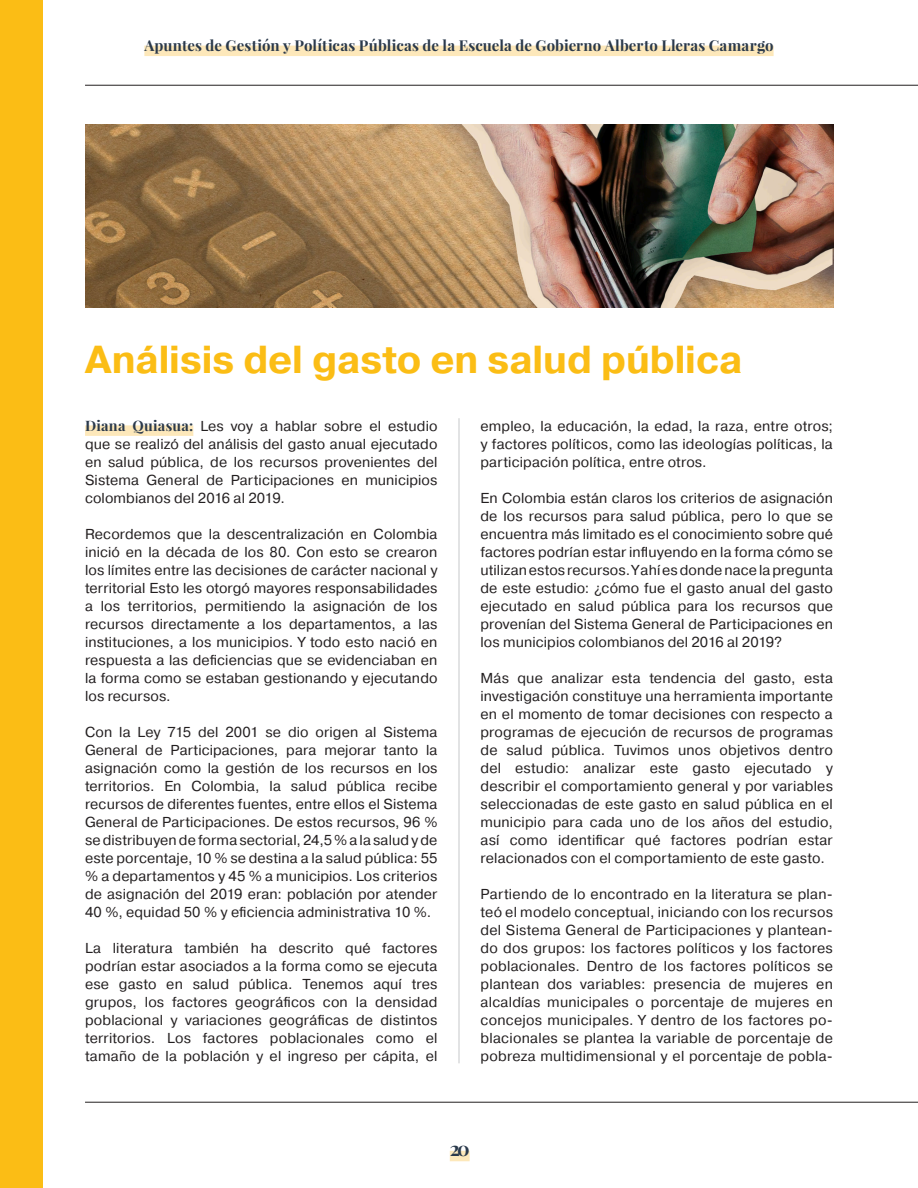
<style>
.page{position:relative;width:918px;height:1188px;background:#fff}
.page>*{position:absolute;margin:0;border:0;box-sizing:border-box;transform-origin:0 0}
.Títulos{font:700 39px "Pragmatica";letter-spacing:-.005em;color:#fbbd15}
.t1{font:700 19.5px "Playfair Display";color:#2a394b}
.t2{font:700 15px "Playfair Display";letter-spacing:.01em;color:#2a394b}
.Cuerpo_de_Texto{font:14.4px/18px "Pragmatica";letter-spacing:.01em;color:#231f20;text-align:justify}
.s1{font-family:"Playfair Display";font-weight:700;color:#2a394b}
</style>
<div class="page">
<hr style="left:85px;top:1102px;width:833px;height:1px;background:#231f20">
<hr style="left:85px;top:85px;width:833px;height:1px;background:#231f20">
<div style="left:0;top:0;width:43px;height:1188px;background:#fbbd15"></div>
<div style="left:450px;top:1151px;width:20px;height:10px;background:#fde8ba"></div>
<div style="left:144px;top:46px;width:630px;height:10px;background:#fde8ba"></div>
<div style="left:85px;top:425px;width:108px;height:11px;background:#fde8ba"></div>
<hr style="left:459px;top:418px;width:1px;height:645px;background:#c7c8ca">
<img style="left:85px;top:125px;width:748px;height:182px">
<p class="t2" style="left:144px;top:36px;width:631px">Apuntes de Gestión y Políticas Públicas de la Escuela de Gobierno Alberto Lleras Camargo</p>
<p class="Títulos" style="left:85px;top:334px;width:659px">Análisis del gasto en salud pública</p>
<p class="Cuerpo_de_Texto" style="left:85px;top:417px;width:354px"><span class="s1">Diana Quiasua:</span> Les voy a hablar sobre el estudio que se realizó del análisis del gasto anual ejecutado en salud pública, de los recursos provenientes del Sistema General de Participaciones en municipios colombianos del 2016 al 2019.</p>
<p class="Cuerpo_de_Texto" style="left:85px;top:525px;width:354px">Recordemos que la descentralización en Colombia inició en la década de los 80. Con esto se crearon los límites entre las decisiones de carácter nacional y territorial Esto les otorgó mayores responsabilidades a los territorios, permitiendo la asignación de los recursos directamente a los departamentos, a las instituciones, a los municipios. Y todo esto nació en respuesta a las deficiencias que se evidenciaban en la forma como se estaban gestionando y ejecutando los recursos.</p>
<p class="Cuerpo_de_Texto" style="left:85px;top:723px;width:354px">Con la Ley 715 del 2001 se dio origen al Sistema General de Participaciones, para mejorar tanto la asignación como la gestión de los recursos en los territorios. En Colombia, la salud pública recibe recursos de diferentes fuentes, entre ellos el Sistema General de Participaciones. De estos recursos, 96 % se distribuyen de forma sectorial, 24,5 % a la salud y de este porcentaje, 10 % se destina a la salud pública: 55 % a departamentos y 45 % a municipios. Los criterios de asignación del 2019 eran: población por atender 40 %, equidad 50 % y eficiencia administrativa 10 %.</p>
<p class="Cuerpo_de_Texto" style="left:85px;top:939px;width:354px">La literatura también ha descrito qué factores podrían estar asociados a la forma como se ejecuta ese gasto en salud pública. Tenemos aquí tres grupos, los factores geográficos con la densidad poblacional y variaciones geográficas de distintos territorios. Los factores poblacionales como el tamaño de la población y el ingreso per cápita, el</p>
<p class="Cuerpo_de_Texto" style="left:481px;top:417px;width:354px">empleo, la educación, la edad, la raza, entre otros; y factores políticos, como las ideologías políticas, la participación política, entre otros.</p>
<p class="Cuerpo_de_Texto" style="left:481px;top:489px;width:354px">En Colombia están claros los criterios de asignación de los recursos para salud pública, pero lo que se encuentra más limitado es el conocimiento sobre qué factores podrían estar influyendo en la forma cómo se utilizan estos recursos. Y ahí es donde nace la pregunta de este estudio: ¿cómo fue el gasto anual del gasto ejecutado en salud pública para los recursos que provenían del Sistema General de Participaciones en los municipios colombianos del 2016 al 2019?</p>
<p class="Cuerpo_de_Texto" style="left:481px;top:669px;width:354px">Más que analizar esta tendencia del gasto, esta investigación constituye una herramienta importante en el momento de tomar decisiones con respecto a programas de ejecución de recursos de programas de salud pública. Tuvimos unos objetivos dentro del estudio: analizar este gasto ejecutado y describir el comportamiento general y por variables seleccionadas de este gasto en salud pública en el municipio para cada uno de los años del estudio, así como identificar qué factores podrían estar relacionados con el comportamiento de este gasto.</p>
<p class="Cuerpo_de_Texto" style="left:481px;top:885px;width:354px">Partiendo de lo encontrado en la literatura se plan&shy;teó el modelo conceptual, iniciando con los recursos del Sistema General de Participaciones y plantean&shy;do dos grupos: los factores políticos y los factores poblacionales. Dentro de los factores políticos se plantean dos variables: presencia de mujeres en alcaldías municipales o porcentaje de mujeres en concejos municipales. Y dentro de los factores po&shy;blacionales se plantea la variable de porcentaje de pobreza multidimensional y el porcentaje de pobla-</p>
<h2 class="t1" style="left:450px;top:1136px;width:21px">20</h2>
</div>
